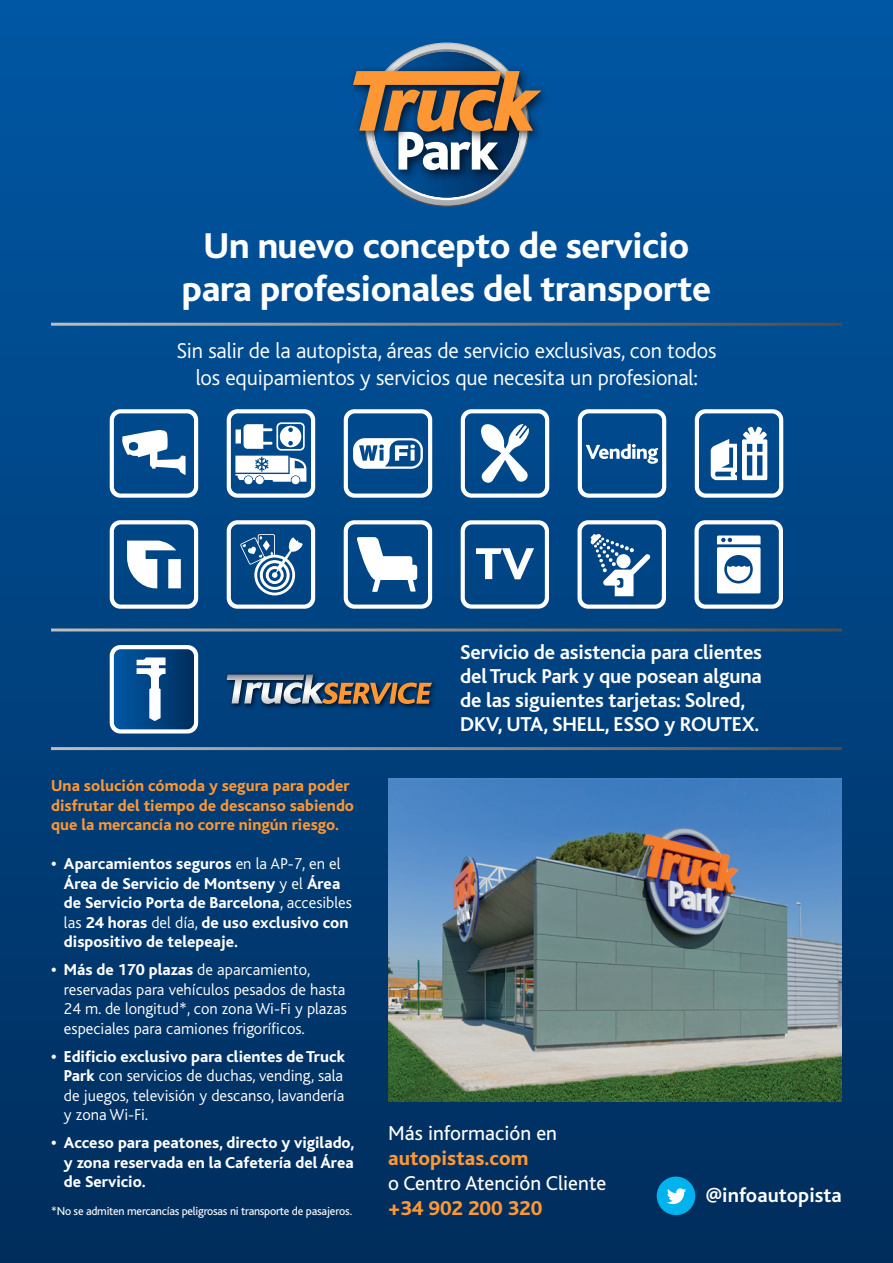
<style>
.page{position:relative;width:893px;height:1263px;background:#fff}
.page>*{position:absolute;margin:0;border:0;box-sizing:border-box;transform-origin:0 0}
.t1{font:800 37.5px/43.5px "Bliss";letter-spacing:-.01em;color:#fff;text-align:center}
.t2{font:300 22.5px/27px "Bliss";letter-spacing:-.01em;color:#fff;text-align:center}
.t3{font:700 21px/24px "Bliss";letter-spacing:-.01em;color:#fff}
.t4{font:21px "Bliss";color:#fff}
.t5{font:800 21px "Bliss";color:#fc9733}
.t6{font:700 20.85px "Bliss";color:#fff}
.t7{font:300 16.5px/19.5px "Bliss";color:#fff}
.t8{font:800 16.5px/19.5px "Bliss";color:#fff}
.t9{font:800 16.5px/19.5px "Bliss";color:#fc9733}
.t10{font:12px "Bliss";letter-spacing:-.02em;color:#fff}
.s1{font-weight:300}
.s2{font-weight:800}
</style>
<div class="page">
<div style="left:0;top:0;width:893px;height:1263px;background:linear-gradient(to bottom,#0058a5,#002d5d)"></div>
<div style="left:348px;top:64px;width:204px;height:80px;background:#00539d"></div>
<svg style="left:353px;top:43px;width:188px;height:163px"></svg>
<svg style="left:578px;top:409px;width:88px;height:89px"></svg>
<svg style="left:344px;top:409px;width:88px;height:89px"></svg>
<svg style="left:227px;top:409px;width:88px;height:89px"></svg>
<svg style="left:110px;top:409px;width:88px;height:89px"></svg>
<svg style="left:461px;top:409px;width:88px;height:89px"></svg>
<svg style="left:695px;top:409px;width:88px;height:89px"></svg>
<svg style="left:577px;top:520px;width:89px;height:89px"></svg>
<svg style="left:694px;top:520px;width:89px;height:89px"></svg>
<svg style="left:227px;top:520px;width:88px;height:89px"></svg>
<svg style="left:461px;top:520px;width:88px;height:89px"></svg>
<svg style="left:344px;top:520px;width:88px;height:89px"></svg>
<svg style="left:110px;top:520px;width:88px;height:89px"></svg>
<hr style="left:51px;top:323px;width:791px;height:3px;background:#fff">
<hr style="left:51px;top:747px;width:791px;height:3px;background:#fff">
<hr style="left:51px;top:628px;width:791px;height:3px;background:#fff">
<img style="left:388px;top:778px;width:454px;height:324px">
<div style="left:657px;top:1176px;width:38px;height:39px;background:#00b3ec;border-radius:50%"></div>
<svg style="left:667px;top:1188px;width:19px;height:16px"></svg>
<div style="left:224px;top:671px;width:214px;height:39px;background:#000;opacity:.75"></div>
<svg style="left:227px;top:675px;width:205px;height:29px"></svg>
<svg style="left:110px;top:645px;width:88px;height:88px"></svg>
<h1 class="t1" style="left:182px;top:225px;width:531px">Un nuevo concepto de servicio para profesionales del transporte</h1>
<h2 class="t2" style="left:176px;top:337px;width:542px">Sin salir de la autopista, áreas de servicio exclusivas, con todos los equipamientos y servicios que necesita un profesional:</h2>
<p class="t9" style="left:51px;top:776px;width:304px">Una solución cómoda y segura para poder disfrutar del tiempo de descanso sabiendo que la mercancía no corre ningún riesgo.</p>
<p class="t8" style="left:64px;top:854px;width:289px;text-indent:-13px">• Aparcamientos seguros <span class="s1">en la AP-7, en el </span>Área de Servicio de Montseny <span class="s1">y el</span> Área de Servicio Porta de Barcelona<span class="s1">, accesibles las</span> 24 horas <span class="s1">del día,</span> de uso exclusivo con dispositivo de telepeaje.</p>
<p class="t7" style="left:64px;top:960px;width:285px;text-indent:-13px"><span class="s2">• Más de 170 plazas</span> de aparcamiento, reservadas para vehículos pesados de hasta 24 m. de longitud*, con zona Wi-Fi y plazas especiales para camiones frigoríficos.</p>
<p class="t7" style="left:64px;top:1047px;width:282px;text-align:justify;text-indent:-13px"><span class="s2">• Edificio exclusivo para clientes de Truck Park</span> con servicios de duchas, vending, sala de juegos, televisión y descanso, lavandería y zona Wi-Fi.</p>
<p class="t8" style="left:64px;top:1133px;width:292px;text-align:justify;text-indent:-13px">• Acceso para peatones, directo y vigilado, y zona reservada en la Cafetería del Área de Servicio.</p>
<p class="t10" style="left:51px;top:1205px;width:302px">*No se admiten mercancías peligrosas ni transporte de pasajeros.</p>
<p class="t3" style="left:460px;top:640px;width:303px">Servicio de asistencia para clientes del Truck Park y que posean alguna de las siguientes tarjetas: Solred, DKV, UTA, SHELL, ESSO y ROUTEX.</p>
<p class="t4" style="left:388px;top:1121px;width:170px">Más información en</p>
<p class="t5" style="left:388px;top:1147px;width:142px">autopistas.com</p>
<p class="t4" style="left:388px;top:1172px;width:220px">o Centro Atención Cliente</p>
<p class="t5" style="left:388px;top:1197px;width:156px">+34 902 200 320</p>
<p class="t6" style="left:706px;top:1184px;width:138px">@infoautopista</p>
</div>
